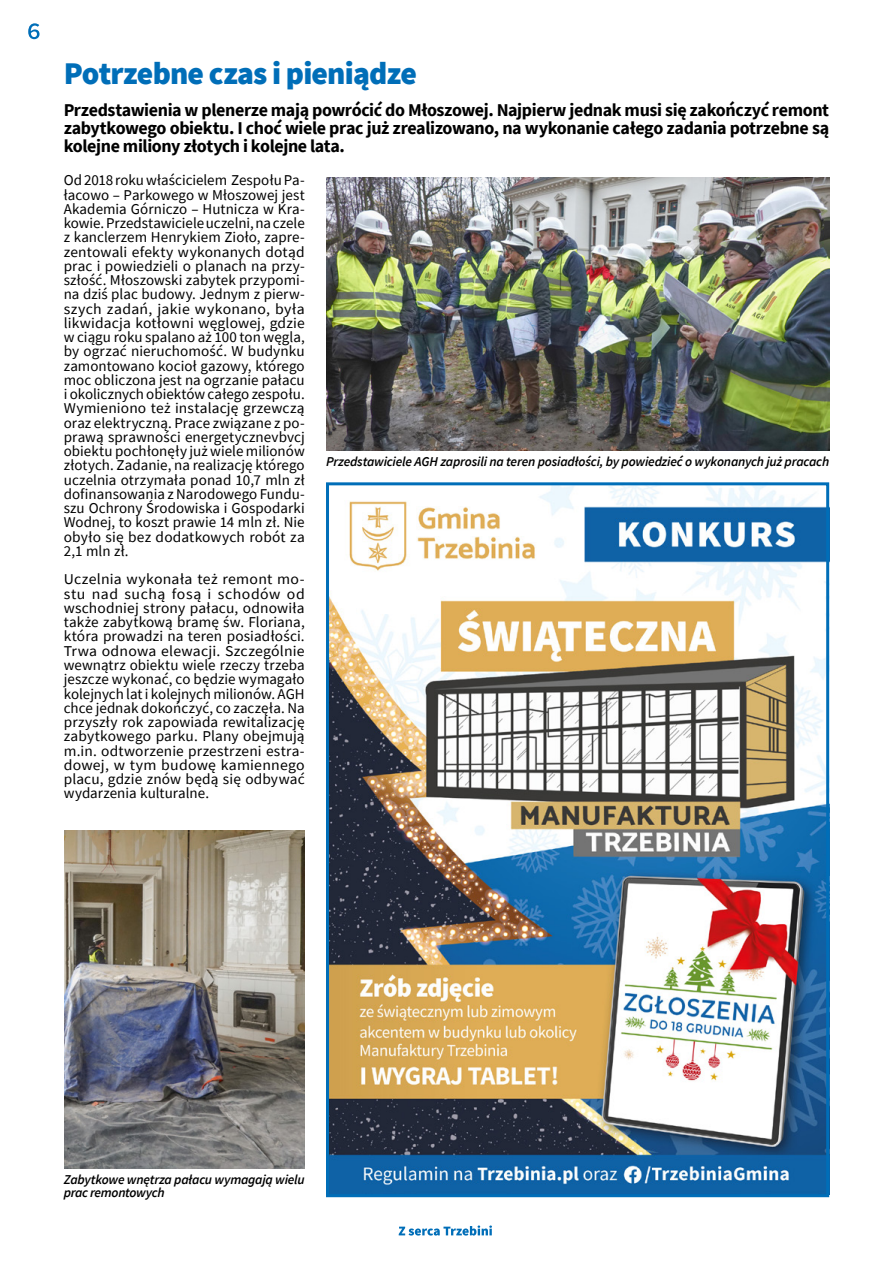
<style>
.page{position:relative;width:893px;height:1263px;background:#fff}
.page>*{position:absolute;margin:0;border:0;box-sizing:border-box;transform-origin:0 0}
.t1{font:900 31.5px "Source Sans Pro";letter-spacing:-.025em;color:#006eb8}
.t2{font:700 18px/18px "Source Sans Pro";letter-spacing:-.02em;color:#000;text-align:justify}
.t3{font:15px/14.2px "Source Sans Pro";letter-spacing:.005em;color:#000;text-align:justify}
.t4{font:15px/14.2px "Source Sans Pro";letter-spacing:.005em;color:#000;text-align:justify;scale:1.05 1}
.t5{font:italic 600 13.5px/13.5px "Source Sans Pro";letter-spacing:-.015em;color:#000}
</style>
<div class="page">
<img style="left:330px;top:486px;width:495px;height:707px">
<img style="left:64px;top:831px;width:240px;height:337px">
<img style="left:326px;top:178px;width:503px;height:272px">
<div style="left:326px;top:482px;width:503px;height:715px;border:3px solid #006eb8"></div>
<svg style="left:28px;top:23px;width:12px;height:16px"></svg>
<svg style="left:399px;top:1225px;width:93px;height:10px"></svg>
<h1 class="t1" style="left:64px;top:52px;width:355px">Potrzebne czas i pieniądze</h1>
<p class="t2" style="left:64px;top:101px;width:767px">Przedstawienia w plenerze mają powrócić do Młoszowej. Najpierw jednak musi się zakończyć remont zabytkowego obiektu. I choć wiele prac już zrealizowano, na wykonanie całego zadania potrzebne są kolejne miliony złotych i kolejne lata.</p>
<p class="t3" style="left:64px;top:173px;width:242px">Od 2018 roku właścicielem Zespołu Pa&shy;łacowo – Parkowego w Młoszowej jest Akademia Górniczo – Hutnicza w Kra&shy;kowie. Przedstawiciele uczelni, na czele z kanclerzem Henrykiem Zioło, zapre&shy;zentowali efekty wykonanych dotąd prac i powiedzieli o planach na przy&shy;szłość. Młoszowski zabytek przypomi&shy;na dziś plac budowy. Jednym z pierw&shy;szych zadań, jakie wykonano, była likwidacja kotłowni węglowej, gdzie w ciągu roku spalano aż 100 ton węgla, by ogrzać nieruchomość. W budynku zamontowano kocioł gazowy, którego moc obliczona jest na ogrzanie pałacu i okolicznych obiektów całego zespołu.<br>Wymieniono też instalację grzewczą oraz elektryczną. Prace związane z po&shy;prawą sprawności energetycznevbvcj obiektu pochłonęły już wiele milionów złotych. Zadanie, na realizację którego uczelnia otrzymała ponad 10,7 mln zł dofinansowania z Narodowego Fundu&shy;szu Ochrony Środowiska i Gospodarki Wodnej, to koszt prawie 14 mln zł. Nie obyło się bez dodatkowych robót za 2,1 mln zł.</p>
<p class="t4" style="left:64px;top:572px;width:231px">Uczelnia wykonała też remont mo&shy;stu nad suchą fosą i schodów od wschodniej strony pałacu, odnowiła także zabytkową bramę św. Floriana, która prowadzi na teren posiadłości.<br>Trwa odnowa elewacji. Szczególnie wewnątrz obiektu wiele rzeczy trzeba jeszcze wykonać, co będzie wymagało kolejnych lat i kolejnych milionów. AGH chce jednak dokończyć, co zaczęła. Na przyszły rok zapowiada rewitalizację zabytkowego parku. Plany obejmują m.in. odtworzenie przestrzeni estra&shy;dowej, w tym budowę kamiennego placu, gdzie znów będą się odbywać wydarzenia kulturalne.</p>
<p class="t5" style="left:326px;top:454px;width:505px">Przedstawiciele AGH zaprosili na teren posiadłości, by powiedzieć o wykonanych już pracach</p>
<p class="t5" style="left:64px;top:1172px;width:242px">Zabytkowe wnętrza pałacu wymagają wielu prac remontowych</p>
</div>
